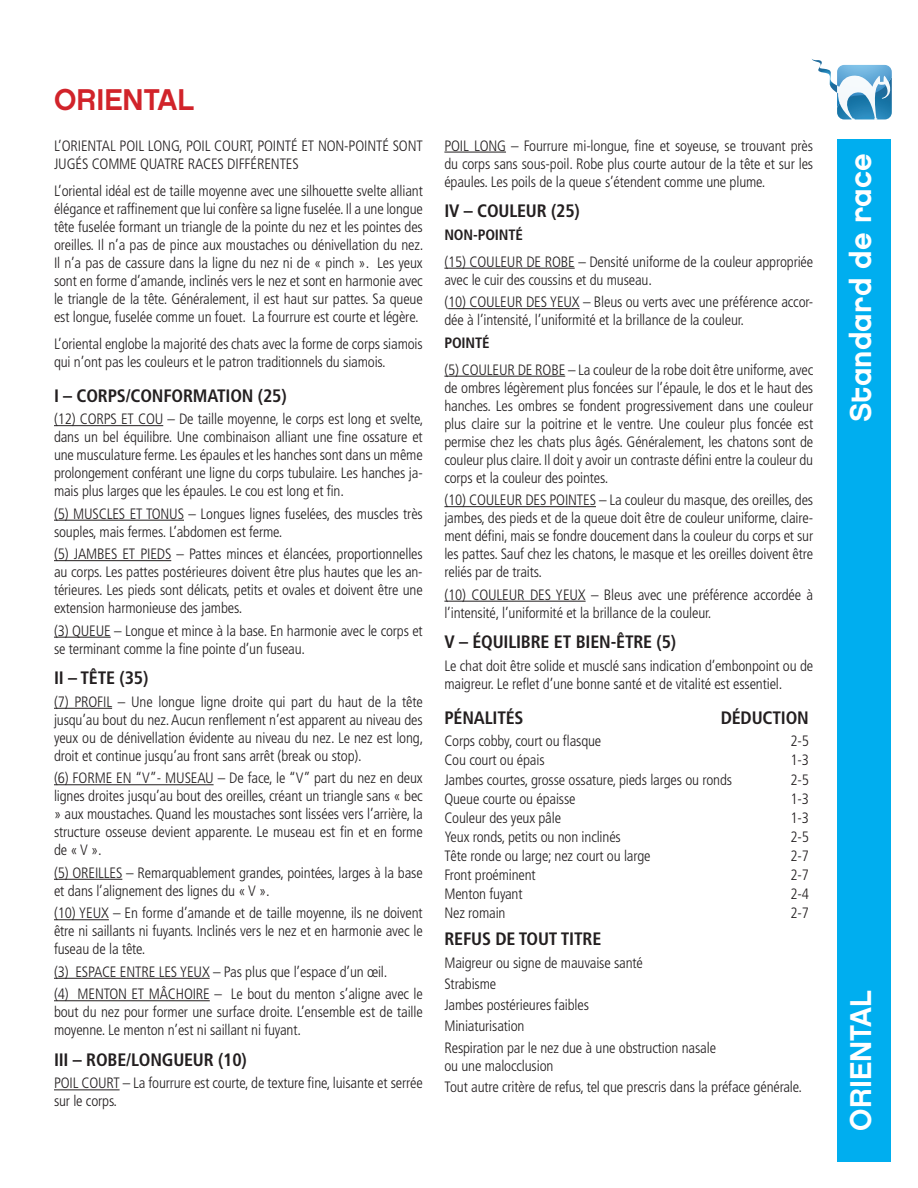
<style>
.page{position:relative;width:918px;height:1188px;background:#fff}
.page>*{position:absolute;margin:0;border:0;box-sizing:border-box;transform-origin:0 0}
.t1{font:30px "Chalet New York Nineteen Eighty";color:#fff}
.t2{font:30px "Chalet New York Nineteen Eighty";color:#d1232a}
.t3{font:700 condensed 18px "Frutiger";letter-spacing:-.01em;color:#231f20}
.t4{font:300 condensed 15px/18px "Frutiger";letter-spacing:-.01em;color:#231f20}
.t5{font:700 condensed 15px "Frutiger";letter-spacing:-.01em;color:#231f20}
</style>
<div class="page">
<div style="left:837px;top:139px;width:54px;height:1023px;background:#00aeef"></div>
<hr style="left:54px;top:425px;width:109px;height:1px;background:#231f20">
<hr style="left:54px;top:520px;width:130px;height:1px;background:#231f20">
<hr style="left:54px;top:560px;width:117px;height:1px;background:#231f20">
<hr style="left:54px;top:637px;width:57px;height:1px;background:#231f20">
<hr style="left:54px;top:708px;width:58px;height:1px;background:#231f20">
<hr style="left:54px;top:784px;width:160px;height:1px;background:#231f20">
<hr style="left:54px;top:879px;width:68px;height:1px;background:#231f20">
<hr style="left:54px;top:919px;width:55px;height:1px;background:#231f20">
<hr style="left:54px;top:978px;width:156px;height:1px;background:#231f20">
<hr style="left:54px;top:1000px;width:156px;height:1px;background:#231f20">
<hr style="left:54px;top:1089px;width:66px;height:1px;background:#231f20">
<hr style="left:444px;top:152px;width:62px;height:1px;background:#231f20">
<hr style="left:444px;top:268px;width:131px;height:1px;background:#231f20">
<hr style="left:448px;top:308px;width:132px;height:1px;background:#231f20">
<hr style="left:444px;top:376px;width:121px;height:1px;background:#231f20">
<hr style="left:444px;top:506px;width:152px;height:1px;background:#231f20">
<hr style="left:444px;top:601px;width:142px;height:1px;background:#231f20">
<svg style="left:812px;top:59px;width:80px;height:61px"></svg>
<h1 class="t2" style="left:54px;top:81px;width:142px">ORIENTAL</h1>
<p class="t4" style="left:54px;top:137px;width:370px">L’ORIENTAL POIL LONG, POIL COURT, POINTÉ ET NON-POINTÉ SONT<br>JUGÉS COMME QUATRE RACES DIFFÉRENTES</p>
<p class="t4" style="left:54px;top:182px;width:371px;text-align:justify">L’oriental idéal est de taille moyenne avec une silhouette svelte alliant élégance et raffinement que lui confère sa ligne fuselée. Il a une longue tête fuselée formant un triangle de la pointe du nez et les pointes des oreilles. Il n’a pas de pince aux moustaches ou dénivellation du nez.<br>Il n’a pas de cassure dans la ligne du nez ni de « pinch ». Les yeux sont en forme d’amande, inclinés vers le nez et sont en harmonie avec le triangle de la tête. Généralement, il est haut sur pattes. Sa queue est longue, fuselée comme un fouet. La fourrure est courte et légère.</p>
<p class="t4" style="left:54px;top:335px;width:370px">L’oriental englobe la majorité des chats avec la forme de corps siamois qui n’ont pas les couleurs et le patron traditionnels du siamois.</p>
<p class="t3" style="left:54px;top:385px;width:234px">I – CORPS/CONFORMATION (25)</p>
<p class="t4" style="left:54px;top:410px;width:371px;text-align:justify">(12) CORPS ET COU – De taille moyenne, le corps est long et svelte, dans un bel équilibre. Une combinaison alliant une fine ossature et une musculature ferme. Les épaules et les hanches sont dans un même prolongement conférant une ligne du corps tubulaire. Les hanches ja&shy;mais plus larges que les épaules. Le cou est long et fin.</p>
<p class="t4" style="left:54px;top:505px;width:370px">(5) MUSCLES ET TONUS – Longues lignes fuselées, des muscles très souples, mais fermes. L’abdomen est ferme.</p>
<p class="t4" style="left:54px;top:545px;width:370px;text-align:justify">(5) JAMBES ET PIEDS – Pattes minces et élancées, proportionnelles au corps. Les pattes postérieures doivent être plus hautes que les an&shy;térieures. Les pieds sont délicats, petits et ovales et doivent être une extension harmonieuse des jambes.</p>
<p class="t4" style="left:54px;top:622px;width:370px">(3) QUEUE – Longue et mince à la base. En harmonie avec le corps et se terminant comme la fine pointe d’un fuseau.</p>
<p class="t3" style="left:54px;top:667px;width:96px">II – TÊTE (35)</p>
<p class="t4" style="left:54px;top:693px;width:371px;text-align:justify">(7) PROFIL – Une longue ligne droite qui part du haut de la tête jusqu’au bout du nez. Aucun renflement n’est apparent au niveau des yeux ou de dénivellation évidente au niveau du nez. Le nez est long, droit et continue jusqu’au front sans arrêt (break ou stop).</p>
<p class="t4" style="left:54px;top:769px;width:370px;text-align:justify">(6) FORME EN “V”- MUSEAU – De face, le “V” part du nez en deux lignes droites jusqu’au bout des oreilles, créant un triangle sans « bec » aux moustaches. Quand les moustaches sont lissées vers l’arrière, la structure osseuse devient apparente. Le museau est fin et en forme de « V ».</p>
<p class="t4" style="left:54px;top:864px;width:370px">(5) OREILLES – Remarquablement grandes, pointées, larges à la base et dans l’alignement des lignes du « V ».</p>
<p class="t4" style="left:54px;top:904px;width:370px;text-align:justify">(10) YEUX – En forme d’amande et de taille moyenne, ils ne doivent être ni saillants ni fuyants. Inclinés vers le nez et en harmonie avec le fuseau de la tête.</p>
<p class="t4" style="left:54px;top:961px;width:370px;line-height:22.5px">(3) ESPACE ENTRE LES YEUX – Pas plus que l’espace d’un œil.<br>(4) MENTON ET MÂCHOIRE – Le bout du menton s’aligne avec le</p>
<p class="t4" style="left:54px;top:1003px;width:370px">bout du nez pour former une surface droite. L’ensemble est de taille moyenne. Le menton n’est ni saillant ni fuyant.</p>
<p class="t3" style="left:54px;top:1049px;width:194px">III – ROBE/LONGUEUR (10)</p>
<p class="t4" style="left:54px;top:1074px;width:370px">POIL COURT – La fourrure est courte, de texture fine, luisante et serrée sur le corps.</p>
<p class="t4" style="left:444px;top:137px;width:370px;text-align:justify">POIL LONG – Fourrure mi-longue, fine et soyeuse, se trouvant près du corps sans sous-poil. Robe plus courte autour de la tête et sur les épaules. Les poils de la queue s’étendent comme une plume.</p>
<p class="t3" style="left:444px;top:200px;width:137px">IV – COULEUR (25)</p>
<p class="t5" style="left:444px;top:226px;width:80px">NON-POINTÉ</p>
<p class="t4" style="left:444px;top:253px;width:370px">(15) COULEUR DE ROBE – Densité uniforme de la couleur appropriée avec le cuir des coussins et du museau.</p>
<p class="t4" style="left:444px;top:293px;width:370px">(10) COULEUR DES YEUX – Bleus ou verts avec une préférence accor&shy;dée à l’intensité, l’uniformité et la brillance de la couleur.</p>
<p class="t5" style="left:444px;top:334px;width:47px">POINTÉ</p>
<p class="t4" style="left:444px;top:361px;width:370px;text-align:justify">(5) COULEUR DE ROBE – La couleur de la robe doit être uniforme, avec de ombres légèrement plus foncées sur l’épaule, le dos et le haut des hanches. Les ombres se fondent progressivement dans une couleur plus claire sur la poitrine et le ventre. Une couleur plus foncée est permise chez les chats plus âgés. Généralement, les chatons sont de couleur plus claire. Il doit y avoir un contraste défini entre la couleur du corps et la couleur des pointes.</p>
<p class="t4" style="left:444px;top:491px;width:370px;text-align:justify">(10) COULEUR DES POINTES – La couleur du masque, des oreilles, des jambes, des pieds et de la queue doit être de couleur uniforme, claire&shy;ment défini, mais se fondre doucement dans la couleur du corps et sur les pattes. Sauf chez les chatons, le masque et les oreilles doivent être reliés par de traits.</p>
<p class="t4" style="left:444px;top:586px;width:370px">(10) COULEUR DES YEUX – Bleus avec une préférence accordée à l’intensité, l’uniformité et la brillance de la couleur.</p>
<p class="t3" style="left:444px;top:631px;width:233px">V – ÉQUILIBRE ET BIEN-ÊTRE (5)</p>
<p class="t4" style="left:444px;top:657px;width:370px">Le chat doit être solide et musclé sans indication d’embonpoint ou de maigreur. Le reflet d’une bonne santé et de vitalité est essentiel.</p>
<p class="t3" style="left:444px;top:707px;width:81px">PÉNALITÉS</p>
<p class="t3" style="left:721px;top:707px;width:90px">DÉDUCTION</p>
<p class="t4" style="left:444px;top:732px;width:158px">Corps cobby, court ou flasque</p>
<p class="t4" style="left:790px;top:732px;width:20px">2-5</p>
<p class="t4" style="left:444px;top:751px;width:102px">Cou court ou épais</p>
<p class="t4" style="left:790px;top:751px;width:20px">1-3</p>
<p class="t4" style="left:444px;top:771px;width:289px">Jambes courtes, grosse ossature, pieds larges ou ronds</p>
<p class="t4" style="left:790px;top:771px;width:20px">2-5</p>
<p class="t4" style="left:444px;top:790px;width:133px">Queue courte ou épaisse</p>
<p class="t4" style="left:790px;top:790px;width:20px">1-3</p>
<p class="t4" style="left:444px;top:809px;width:118px">Couleur des yeux pâle</p>
<p class="t4" style="left:790px;top:809px;width:20px">1-3</p>
<p class="t4" style="left:444px;top:828px;width:178px">Yeux ronds, petits ou non inclinés</p>
<p class="t4" style="left:790px;top:828px;width:20px">2-5</p>
<p class="t4" style="left:444px;top:847px;width:208px">Tête ronde ou large; nez court ou large</p>
<p class="t4" style="left:790px;top:847px;width:20px">2-7</p>
<p class="t4" style="left:444px;top:866px;width:93px">Front proéminent</p>
<p class="t4" style="left:790px;top:866px;width:20px">2-7</p>
<p class="t4" style="left:444px;top:885px;width:80px">Menton fuyant</p>
<p class="t4" style="left:790px;top:885px;width:20px">2-4</p>
<p class="t4" style="left:444px;top:904px;width:63px">Nez romain</p>
<p class="t4" style="left:790px;top:904px;width:20px">2-7</p>
<p class="t3" style="left:444px;top:928px;width:158px">REFUS DE TOUT TITRE</p>
<p class="t4" style="left:444px;top:952px;width:273px;line-height:21.3px">Maigreur ou signe de mauvaise santé<br>Strabisme<br>Jambes postérieures faibles<br>Miniaturisation<br>Respiration par le nez due à une obstruction nasale</p>
<p class="t4" style="left:444px;top:1055px;width:359px;line-height:21.3px">ou une malocclusion<br>Tout autre critère de refus, tel que prescris dans la préface générale.</p>
<h1 class="t1" style="left:842px;top:422px;width:270px;rotate:-90deg">Standard de race</h1>
<h1 class="t1" style="left:842px;top:1131px;width:142px;rotate:-90deg">ORIENTAL</h1>
</div>
